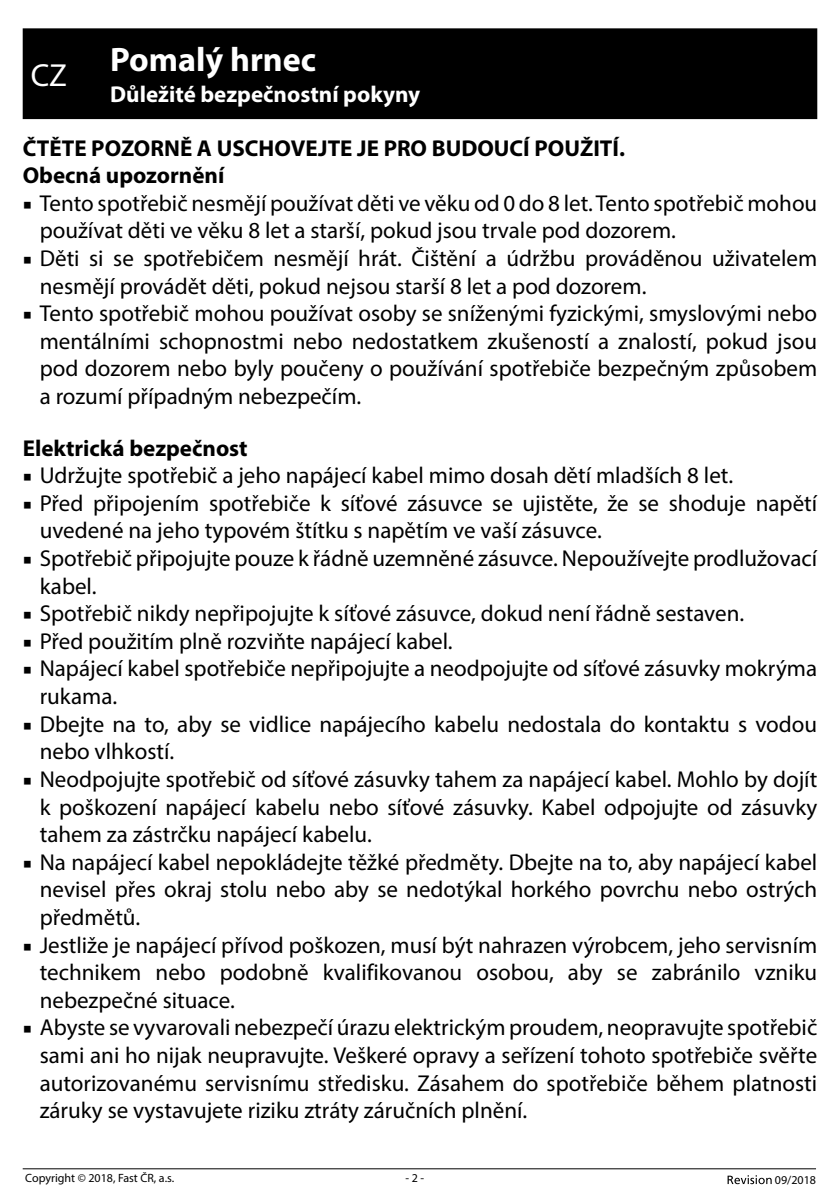
<style>
.page{position:relative;width:840px;height:1191px;background:#fff}
.page>*{position:absolute;margin:0;border:0;box-sizing:border-box;transform-origin:0 0}
.t1{font:700 34px "Myriad Pro";color:#fff}
.t2{font:32px "Myriad Pro";color:#fff}
.t3{font:23px/27.6px "Myriad Pro";color:#000}
.t4{font:700 23px/27.6px "Myriad Pro";color:#000}
.t5{font:700 23px "Myriad Pro";color:#fff}
.t6{font:12px "Myriad Pro";color:#000}
.s1{font-family:"Minion Pro"}
</style>
<div class="page">
<svg style="left:727px;top:1175px;width:44px;height:9px"></svg>
<hr style="left:23px;top:1168px;width:792px;height:1px;background:#000">
<div style="left:23px;top:28px;width:793px;height:91px;background:#000"></div>
<h1 class="t1" style="left:110px;top:37px;width:207px">Pomalý hrnec</h1>
<p class="t5" style="left:110px;top:79px;width:311px">Důležité bezpečnostní pokyny</p>
<p class="t4" style="left:23px;top:133px;width:603px">ČTĚTE POZORNĚ A USCHOVEJTE JE PRO BUDOUCÍ POUŽITÍ.<br>Obecná upozornění</p>
<p class="t3" style="left:40px;top:189px;width:778px;text-indent:-17px"><span class="s1">■</span> Tento spotřebič nesmějí používat děti ve věku od 0 do 8 let. Tento spotřebič mohou používat děti ve věku 8 let a starší, pokud jsou trvale pod dozorem.</p>
<p class="t3" style="left:40px;top:244px;width:778px;text-indent:-17px"><span class="s1">■</span> Děti si se spotřebičem nesmějí hrát. Čištění a údržbu prováděnou uživatelem nesmějí provádět děti, pokud nejsou starší 8 let a pod dozorem.</p>
<p class="t3" style="left:40px;top:299px;width:778px;text-align:justify;text-indent:-17px"><span class="s1">■</span> Tento spotřebič mohou používat osoby se sníženými fyzickými, smyslovými nebo mentálními schopnostmi nebo nedostatkem zkušeností a znalostí, pokud jsou pod dozorem nebo byly poučeny o používání spotřebiče bezpečným způsobem a rozumí případným nebezpečím.</p>
<p class="t4" style="left:23px;top:433px;width:226px">Elektrická bezpečnost</p>
<p class="t3" style="left:23px;top:461px;width:711px"><span class="s1">■</span> Udržujte spotřebič a jeho napájecí kabel mimo dosah dětí mladších 8 let.</p>
<p class="t3" style="left:40px;top:489px;width:778px;text-indent:-17px"><span class="s1">■</span> Před připojením spotřebiče k síťové zásuvce se ujistěte, že se shoduje napětí uvedené na jeho typovém štítku s napětím ve vaší zásuvce.</p>
<p class="t3" style="left:40px;top:544px;width:778px;text-indent:-17px"><span class="s1">■</span> Spotřebič připojujte pouze k řádně uzemněné zásuvce. Nepoužívejte prodlužovací kabel.</p>
<p class="t3" style="left:23px;top:599px;width:722px"><span class="s1">■</span> Spotřebič nikdy nepřipojujte k síťové zásuvce, dokud není řádně sestaven.</p>
<p class="t3" style="left:23px;top:627px;width:431px"><span class="s1">■</span> Před použitím plně rozviňte napájecí kabel.</p>
<p class="t3" style="left:40px;top:654px;width:778px;text-indent:-17px"><span class="s1">■</span> Napájecí kabel spotřebiče nepřipojujte a neodpojujte od síťové zásuvky mokrýma rukama.</p>
<p class="t3" style="left:40px;top:710px;width:778px;text-indent:-17px"><span class="s1">■</span> Dbejte na to, aby se vidlice napájecího kabelu nedostala do kontaktu s vodou nebo vlhkostí.</p>
<p class="t3" style="left:40px;top:765px;width:778px;text-align:justify;text-indent:-17px"><span class="s1">■</span> Neodpojujte spotřebič od síťové zásuvky tahem za napájecí kabel. Mohlo by dojít k poškození napájecí kabelu nebo síťové zásuvky. Kabel odpojujte od zásuvky tahem za zástrčku napájecí kabelu.</p>
<p class="t3" style="left:40px;top:848px;width:778px;text-align:justify;text-indent:-17px"><span class="s1">■</span> Na napájecí kabel nepokládejte těžké předměty. Dbejte na to, aby napájecí kabel nevisel přes okraj stolu nebo aby se nedotýkal horkého povrchu nebo ostrých předmětů.</p>
<p class="t3" style="left:40px;top:930px;width:778px;text-align:justify;text-indent:-17px"><span class="s1">■</span> Jestliže je napájecí přívod poškozen, musí být nahrazen výrobcem, jeho servisním technikem nebo podobně kvalifikovanou osobou, aby se zabránilo vzniku nebezpečné situace.</p>
<p class="t3" style="left:40px;top:1013px;width:778px;text-align:justify;text-indent:-17px"><span class="s1">■</span> Abyste se vyvarovali nebezpečí úrazu elektrickým proudem, neopravujte spotřebič sami ani ho nijak neupravujte. Veškeré opravy a seřízení tohoto spotřebiče svěřte autorizovanému servisnímu středisku. Zásahem do spotřebiče během platnosti záruky se vystavujete riziku ztráty záručních plnění.</p>
<h2 class="t2" style="left:31px;top:55px;width:38px">CZ</h2>
<p class="t6" style="left:25px;top:1170px;width:150px">Copyright © 2018, Fast ČR, a.s.</p>
<p class="t6" style="left:405px;top:1170px;width:20px">- 2 -</p>
<p class="t6" style="left:774px;top:1172px;width:43px">09/2018</p>
</div>
